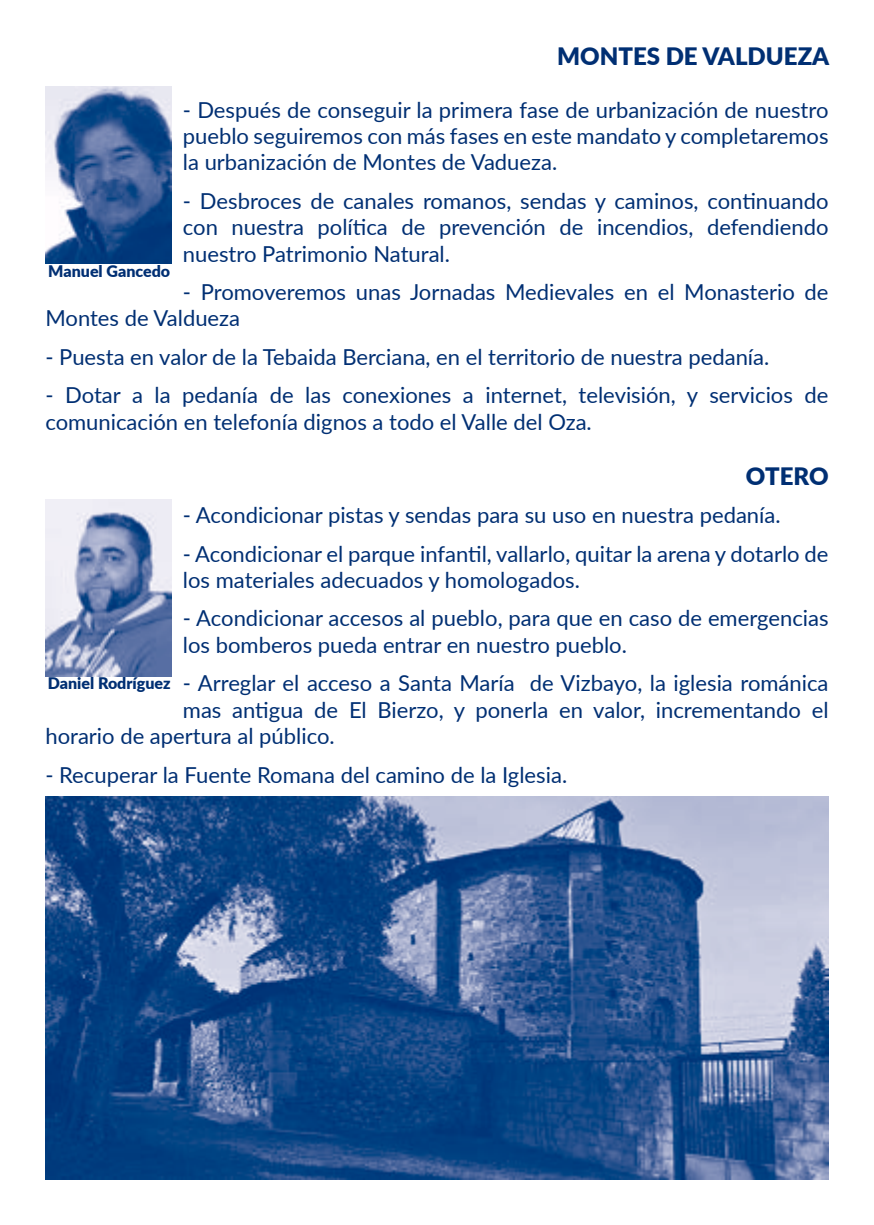
<style>
.page{position:relative;width:874px;height:1225px;background:#fff}
.page>*{position:absolute;margin:0;border:0;box-sizing:border-box;transform-origin:0 0}
.t1{font:900 24px "Lato";color:#002f73}
.t2{font:22px/26.4px "Lato";color:#002f73}
.t3{font:900 16px "Lato";color:#002f73}
</style>
<div class="page">
<img style="left:45px;top:86px;width:126px;height:178px">
<img style="left:45px;top:499px;width:126px;height:177px">
<img style="left:45px;top:796px;width:783px;height:383px">
<p class="t1" style="left:557px;top:38px;width:274px">MONTES DE VALDUEZA</p>
<p class="t2" style="left:183px;top:95px;width:646px;text-align:justify">- Después de conseguir la primera fase de urbanización de nuestro pueblo seguiremos con más fases en este mandato y completaremos la urbanización de Montes de Vadueza.</p>
<p class="t2" style="left:183px;top:187px;width:647px;text-align:justify">- Desbroces de canales romanos, sendas y caminos, continuando con nuestra política de prevención de incendios, defendiendo nuestro Patrimonio Natural.</p>
<p class="t2" style="left:45px;top:278px;width:784px;text-indent:137px">- Promoveremos unas Jornadas Medievales en el Monasterio de<br>Montes de Valdueza</p>
<p class="t2" style="left:45px;top:343px;width:725px">- Puesta en valor de la Tebaida Berciana, en el territorio de nuestra pedanía.</p>
<p class="t2" style="left:45px;top:381px;width:784px">- Dotar a la pedanía de las conexiones a internet, televisión, y servicios de comunicación en telefonía dignos a todo el Valle del Oza.</p>
<p class="t1" style="left:745px;top:458px;width:84px">OTERO</p>
<p class="t2" style="left:183px;top:501px;width:599px">- Acondicionar pistas y sendas para su uso en nuestra pedanía.</p>
<p class="t2" style="left:183px;top:539px;width:647px">- Acondicionar el parque infantil, vallarlo, quitar la arena y dotarlo de los materiales adecuados y homologados.</p>
<p class="t2" style="left:183px;top:604px;width:647px">- Acondicionar accesos al pueblo, para que en caso de emergencias los bomberos pueda entrar en nuestro pueblo.</p>
<p class="t2" style="left:183px;top:669px;width:646px">- Arreglar el acceso a Santa María de Vizbayo, la iglesia románica</p>
<p class="t2" style="left:183px;top:695px;width:646px">mas antigua de El Bierzo, y ponerla en valor, incrementando el</p>
<p class="t2" style="left:45px;top:722px;width:291px">horario de apertura al público.</p>
<p class="t2" style="left:45px;top:760px;width:523px">- Recuperar la Fuente Romana del camino de la Iglesia.</p>
<p class="t3" style="left:48px;top:259px;width:123px">Manuel Gancedo</p>
<p class="t3" style="left:48px;top:671px;width:124px">Daniel Rodríguez</p>
</div>
